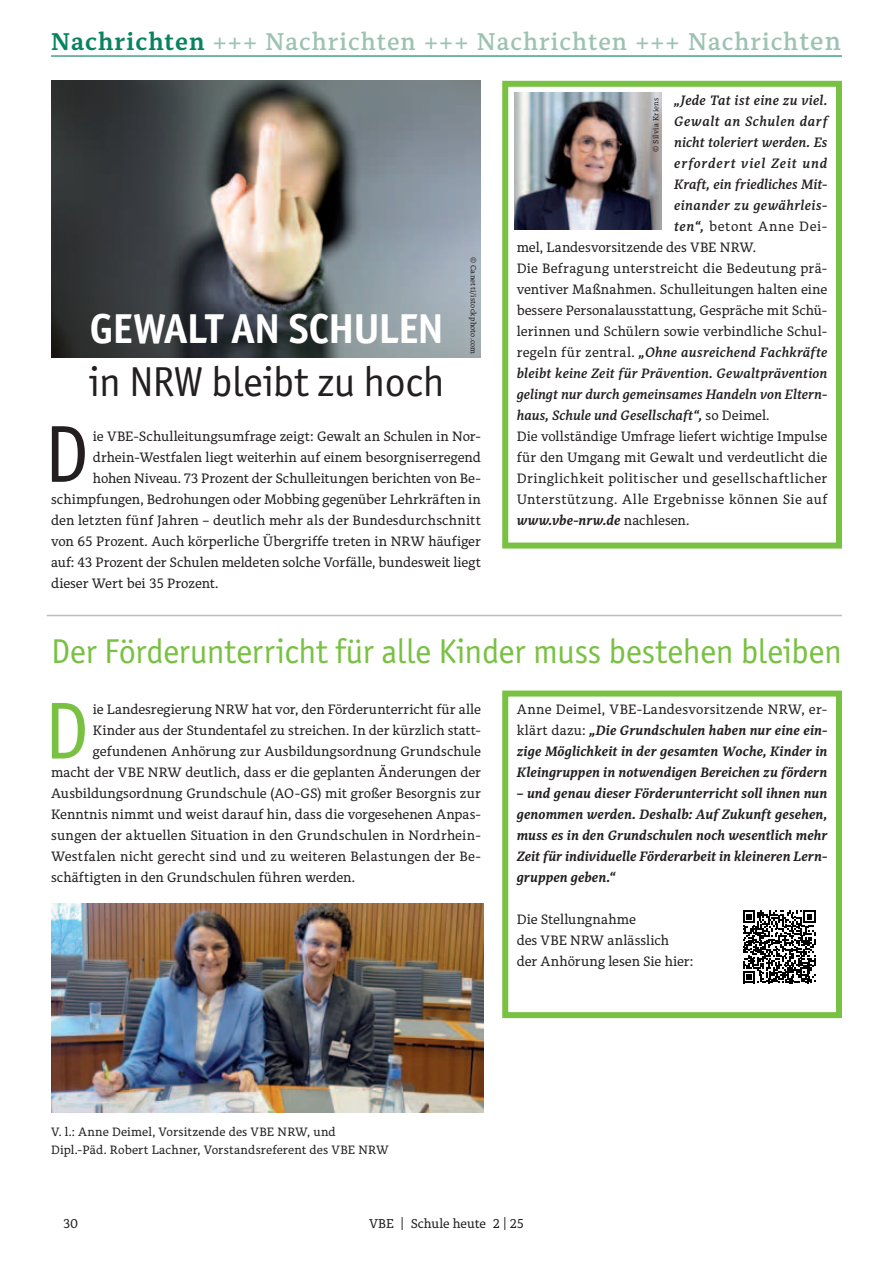
<style>
.page{position:relative;width:893px;height:1263px;background:#fff}
.page>*{position:absolute;margin:0;border:0;box-sizing:border-box;transform-origin:0 0}
.t1{font:81px "Officina Sans ITC Pro";color:#79c142}
.t2{font:81px "Officina Sans ITC Pro";color:#231f20}
.t3{font:41.85px "Officina Sans ITC Pro";letter-spacing:-.005em;color:#231f20}
.t4{font:700 41.85px "Officina Sans ITC Pro";letter-spacing:-.015em;color:#fff}
.t5{font:34.5px "Officina Sans ITC Pro";letter-spacing:-.01em;color:#79c142}
.t6{font:600 24px "Alkes";letter-spacing:.04em;color:#9cc2b1}
.t7{font:13.5px/21px "Alkes";letter-spacing:.005em;color:#231f20}
.t8{font:italic 700 13.5px/21px "Alkes";color:#231f20;text-align:justify}
.t9{font:italic 600 13.5px "Alkes";letter-spacing:.01em;color:#231f20}
.t10{font:13.5px "Alkes";letter-spacing:.035em;color:#231f20}
.t11{font:13.5px "Alkes";letter-spacing:.025em;color:#231f20}
.t12{font:italic 600 13.5px "Alkes";letter-spacing:.03em;color:#231f20}
.t13{font:italic 600 13.5px "Alkes";letter-spacing:.06em;color:#231f20}
.t14{font:italic 600 13.5px "Alkes";letter-spacing:.035em;color:#231f20}
.t15{font:13.5px "Alkes";letter-spacing:.045em;color:#231f20}
.t16{font:12.75px "Alkes";letter-spacing:-.005em;color:#231f20}
.t17{font:12px/18px "Alkes";letter-spacing:.01em;color:#231f20}
.t18{font:7.5px "Alkes";letter-spacing:.025em;color:#231f20}
.s1{font-weight:700;color:#08835f}
.s2{font-size:25.5px}
.s3{font-weight:600;font-style:italic}
.s4{font-weight:400;font-style:normal}
</style>
<div class="page">
<hr style="left:51px;top:55px;width:791px;height:2px;background:#08835f">
<img style="left:515px;top:93px;width:146px;height:136px">
<img style="left:51px;top:903px;width:432px;height:210px">
<img style="left:51px;top:81px;width:430px;height:276px">
<hr style="left:47px;top:615px;width:795px;height:1px;background:#bcbdc0">
<div style="left:502px;top:81px;width:340px;height:468px;border:6px solid #79c142"></div>
<div style="left:502px;top:690px;width:340px;height:328px;border:6px solid #79c142"></div>
<svg style="left:743px;top:910px;width:73px;height:73px"></svg>
<h3 class="t6" style="left:51px;top:25px;width:791px"><span class="s1">Nachrichten</span> +++ Nachrichten +++ Nachrichten +++ Nachrich<span class="s2">ten</span></h3>
<h2 class="t4" style="left:90px;top:302px;width:355px">GEWALT AN SCHULEN</h2>
<h2 class="t3" style="left:89px;top:357px;width:357px">in NRW bleibt zu hoch</h2>
<p class="t18" style="left:478px;top:257px;width:98px;rotate:90deg">© Canetti/istockphoto.com</p>
<h1 class="t2" style="left:44px;top:407px;width:47px">D</h1>
<p class="t7" style="left:93px;top:425px;width:390px">ie VBE-Schulleitungsumfrage zeigt: Gewalt an Schulen in Nor-</p>
<p class="t7" style="left:93px;top:446px;width:389px">drhein-Westfalen liegt weiterhin auf einem besorgniserregend</p>
<p class="t7" style="left:93px;top:467px;width:390px">hohen Niveau. 73 Prozent der Schulleitungen berichten von Be-</p>
<p class="t7" style="left:51px;top:488px;width:431px">schimpfungen, Bedrohungen oder Mobbing gegenüber Lehrkräften in</p>
<p class="t7" style="left:51px;top:509px;width:431px">den letzten fünf Jahren – deutlich mehr als der Bundesdurchschnitt</p>
<p class="t7" style="left:51px;top:530px;width:431px">von 65 Prozent. Auch körperliche Übergriffe treten in NRW häufiger</p>
<p class="t7" style="left:51px;top:551px;width:431px">auf: 43 Prozent der Schulen meldeten solche Vorfälle, bundesweit liegt</p>
<p class="t7" style="left:51px;top:572px;width:169px">dieser Wert bei 35 Prozent.</p>
<p class="t9" style="left:674px;top:92px;width:155px">„Jede Tat ist eine zu viel.</p>
<p class="t14" style="left:674px;top:113px;width:155px">Gewalt an Schulen darf</p>
<p class="t9" style="left:674px;top:134px;width:155px">nicht toleriert werden. Es</p>
<p class="t13" style="left:674px;top:155px;width:155px">erfordert viel Zeit und</p>
<p class="t9" style="left:674px;top:176px;width:155px">Kraft, ein friedliches Mit-</p>
<p class="t12" style="left:674px;top:197px;width:154px">einander zu gewährleis-</p>
<p class="t15" style="left:674px;top:217px;width:155px"><span class="s3">ten“,</span> betont Anne Dei-</p>
<p class="t7" style="left:517px;top:236px;width:241px">mel, Landesvorsitzende des VBE NRW.</p>
<p class="t11" style="left:517px;top:259px;width:312px">Die Befragung unterstreicht die Bedeutung prä-</p>
<p class="t7" style="left:517px;top:278px;width:312px">ventiver Maßnahmen. Schulleitungen halten eine</p>
<p class="t7" style="left:517px;top:300px;width:312px">bessere Personalausstattung, Gespräche mit Schü-</p>
<p class="t7" style="left:517px;top:321px;width:311px">lerinnen und Schülern sowie verbindliche Schul-</p>
<p class="t9" style="left:517px;top:344px;width:312px"><span class="s4">regeln für zentral.</span> „Ohne ausreichend Fachkräfte</p>
<p class="t9" style="left:517px;top:365px;width:312px">bleibt keine Zeit für Prävention. Gewaltprävention</p>
<p class="t9" style="left:517px;top:386px;width:312px">gelingt nur durch gemeinsames Handeln von Eltern-</p>
<p class="t9" style="left:517px;top:407px;width:254px">haus, Schule und Gesellschaft“, <span class="s4">so Deimel.</span></p>
<p class="t7" style="left:517px;top:426px;width:312px">Die vollständige Umfrage liefert wichtige Impulse</p>
<p class="t7" style="left:517px;top:447px;width:312px">für den Umgang mit Gewalt und verdeutlicht die</p>
<p class="t10" style="left:517px;top:470px;width:312px">Dringlichkeit politischer und gesellschaftlicher</p>
<p class="t10" style="left:517px;top:491px;width:312px">Unterstützung. Alle Ergebnisse können Sie auf</p>
<p class="t8" style="left:517px;top:510px;width:174px">www.vbe-nrw.de <span class="s4">nachlesen.</span></p>
<p class="t18" style="left:651px;top:152px;width:55px;rotate:-90deg">© Silvia Kriens</p>
<h3 class="t5" style="left:51px;top:631px;width:792px">Der Förderunterricht für alle Kinder muss bestehen bleiben</h3>
<h1 class="t1" style="left:44px;top:683px;width:47px">D</h1>
<p class="t7" style="left:93px;top:698px;width:390px">ie Landesregierung NRW hat vor, den Förderunterricht für alle</p>
<p class="t7" style="left:93px;top:719px;width:390px">Kinder aus der Stundentafel zu streichen. In der kürzlich statt-</p>
<p class="t7" style="left:93px;top:740px;width:390px">gefundenen Anhörung zur Ausbildungsordnung Grundschule</p>
<p class="t7" style="left:51px;top:762px;width:431px">macht der VBE NRW deutlich, dass er die geplanten Änderungen der</p>
<p class="t7" style="left:51px;top:783px;width:431px">Ausbildungsordnung Grundschule (AO-GS) mit großer Besorgnis zur</p>
<p class="t7" style="left:51px;top:804px;width:431px">Kenntnis nimmt und weist darauf hin, dass die vorgesehenen Anpas-</p>
<p class="t7" style="left:51px;top:825px;width:431px">sungen der aktuellen Situation in den Grundschulen in Nordrhein-</p>
<p class="t7" style="left:51px;top:846px;width:431px">Westfalen nicht gerecht sind und zu weiteren Belastungen der Be-</p>
<p class="t7" style="left:51px;top:867px;width:306px">schäftigten in den Grundschulen führen werden.</p>
<p class="t8" style="left:517px;top:699px;width:312px"><span class="s4">Anne Deimel, VBE-Landesvorsitzende NRW, er&shy;klärt dazu:</span> „Die Grundschulen haben nur eine ein&shy;zige Möglichkeit in der gesamten Woche, Kinder in Kleingruppen in notwendigen Bereichen zu fördern</p>
<p class="t8" style="left:517px;top:783px;width:312px">– und genau dieser Förderunterricht soll ihnen nun genommen werden. Deshalb: Auf Zukunft gesehen, muss es in den Grundschulen noch wesentlich mehr Zeit für individuelle Förderarbeit in kleineren Lern&shy;gruppen geben.“</p>
<p class="t7" style="left:517px;top:908px;width:178px">Die Stellungnahme<br>des VBE NRW anlässlich<br>der Anhörung lesen Sie hier:</p>
<p class="t17" style="left:51px;top:1123px;width:339px">V. l.: Anne Deimel, Vorsitzende des VBE NRW, und<br>Dipl.-Päd. Robert Lachner, Vorstandsreferent des VBE NRW</p>
<p class="t16" style="left:63px;top:1215px;width:17px">30</p>
<p class="t16" style="left:369px;top:1215px;width:156px">VBE | Schule heute 2 | 25</p>
</div>
